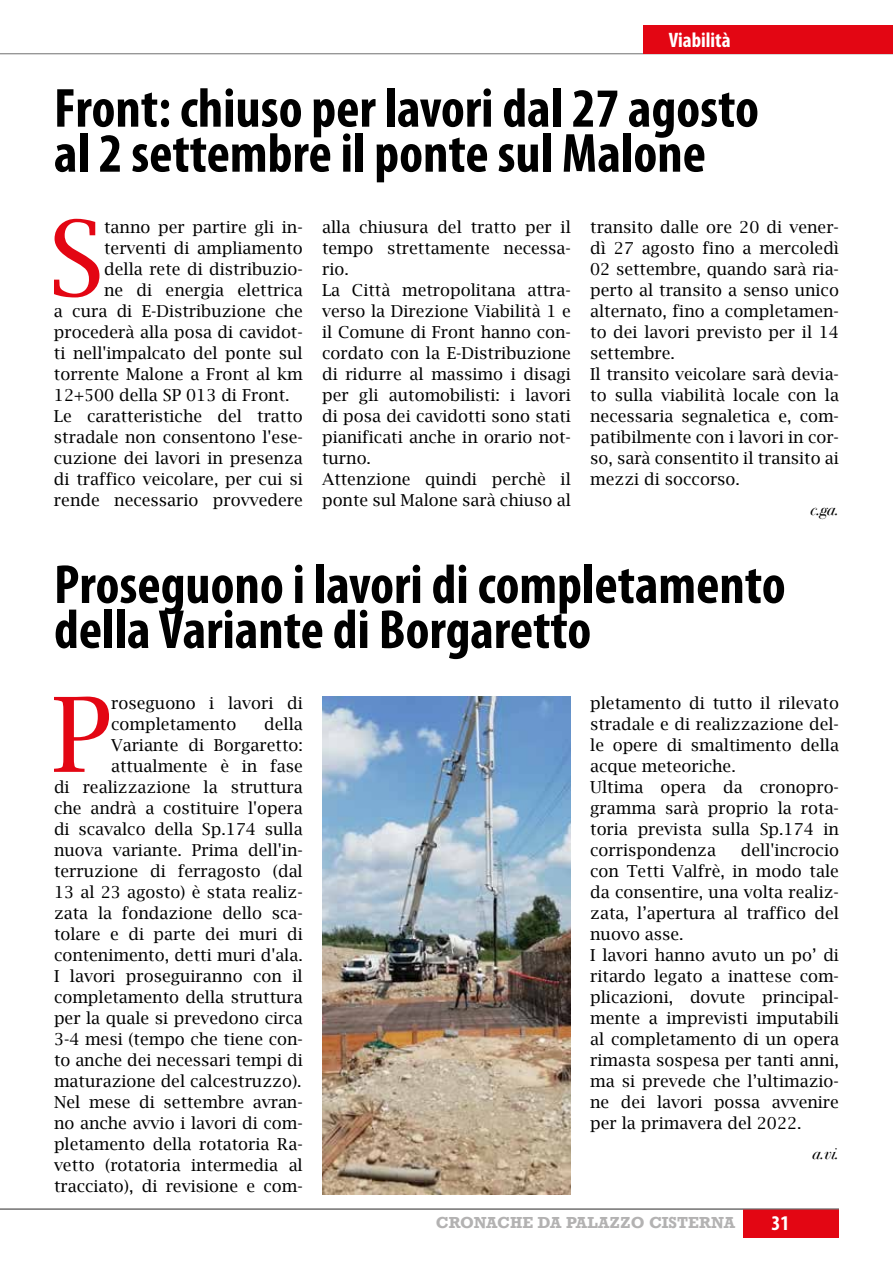
<style>
.page{position:relative;width:893px;height:1263px;background:#fff}
.page>*{position:absolute;margin:0;border:0;box-sizing:border-box;transform-origin:0 0}
.t1{font:103.65px "Lucida Bright";color:#e30613}
.t2{font:700 condensed 55.5px/45px "Myriad Pro";color:#000}
.t3{font:700 condensed 21px "Myriad Pro";color:#fff}
.t4{font:16.5px/21px "Lucida Bright";color:#000}
.t5{font:italic 16.5px "Bodoni Svty Two ITCTT";color:#000}
.t6{font:700 15px "Rockwell";letter-spacing:.01em;color:#b3b2b2}
</style>
<div class="page">
<div style="left:743px;top:1209px;width:96px;height:28px;background:#e30613"></div>
<hr style="left:0;top:1209px;width:839px;height:1px;background:#706f6f">
<hr style="left:0;top:54px;width:893px;height:1px;background:#706f6f">
<div style="left:643px;top:25px;width:250px;height:28px;background:#e30613"></div>
<img style="left:322px;top:696px;width:249px;height:499px">
<p class="t3" style="left:669px;top:27px;width:63px">Viabilità</p>
<h2 class="t2" style="left:54px;top:85px;width:706px">Front: chiuso per lavori dal 27 agosto al 2 settembre il ponte sul Malone</h2>
<h1 class="t1" style="left:48px;top:199px;width:58px">S</h1>
<p class="t4" style="left:104px;top:216px;width:200px">tanno per partire gli in-</p>
<p class="t4" style="left:104px;top:237px;width:200px">terventi di ampliamento</p>
<p class="t4" style="left:104px;top:258px;width:200px">della rete di distribuzio-</p>
<p class="t4" style="left:104px;top:279px;width:200px">ne di energia elettrica</p>
<p class="t4" style="left:54px;top:300px;width:250px">a cura di E-Distribuzione che</p>
<p class="t4" style="left:54px;top:321px;width:250px">procederà alla posa di cavidot-</p>
<p class="t4" style="left:54px;top:342px;width:250px">ti nell'impalcato del ponte sul</p>
<p class="t4" style="left:54px;top:363px;width:250px">torrente Malone a Front al km</p>
<p class="t4" style="left:54px;top:384px;width:237px">12+500 della SP 013 di Front.</p>
<p class="t4" style="left:54px;top:405px;width:250px">Le caratteristiche del tratto</p>
<p class="t4" style="left:54px;top:426px;width:250px">stradale non consentono l'ese-</p>
<p class="t4" style="left:54px;top:447px;width:250px">cuzione dei lavori in presenza</p>
<p class="t4" style="left:54px;top:468px;width:250px">di traffico veicolare, per cui si</p>
<p class="t4" style="left:54px;top:489px;width:250px">rende necessario provvedere</p>
<p class="t4" style="left:322px;top:216px;width:250px">alla chiusura del tratto per il tempo strettamente necessa&shy;rio.<br>La Città metropolitana attra&shy;verso la Direzione Viabilità 1 e il Comune di Front hanno con&shy;cordato con la E-Distribuzione di ridurre al massimo i disagi per gli automobilisti: i lavori di posa dei cavidotti sono stati pianificati anche in orario not&shy;turno.<br>Attenzione quindi perchè il ponte sul Malone sarà chiuso al</p>
<p class="t4" style="left:590px;top:216px;width:250px">transito dalle ore 20 di vener&shy;dì 27 agosto fino a mercoledì<br>02 settembre, quando sarà ria&shy;perto al transito a senso unico alternato, fino a completamen&shy;to dei lavori previsto per il 14 settembre.<br>Il transito veicolare sarà devia&shy;to sulla viabilità locale con la necessaria segnaletica e, com&shy;patibilmente con i lavori in cor&shy;so, sarà consentito il transito ai mezzi di soccorso.</p>
<p class="t5" style="left:811px;top:495px;width:30px">c.ga.</p>
<h2 class="t2" style="left:54px;top:561px;width:733px">Proseguono i lavori di completamento della Variante di Borgaretto</h2>
<h1 class="t1" style="left:52px;top:676px;width:61px">P</h1>
<p class="t4" style="left:111px;top:692px;width:193px">roseguono i lavori di completamento</p>
<p class="t4" style="left:54px;top:713px;width:250px;text-align:right">della<br>Variante di Borgaretto: attualmente è in fase<br>di realizzazione la struttura che andrà a costituire l'opera di scavalco della Sp.174 sulla nuova variante. Prima dell'in&shy;terruzione di ferragosto (dal<br>13 al 23 agosto) è stata realiz&shy;zata la fondazione dello sca&shy;tolare e di parte dei muri di contenimento, detti muri d'ala.<br>I lavori proseguiranno con il completamento della struttura per la quale si prevedono circa<br>3-4 mesi (tempo che tiene con&shy;to anche dei necessari tempi di maturazione del calcestruzzo).<br>Nel mese di settembre avran&shy;no anche avvio i lavori di com&shy;pletamento della rotatoria Ra&shy;vetto (rotatoria intermedia al tracciato), di revisione e com-</p>
<p class="t4" style="left:590px;top:692px;width:250px">pletamento di tutto il rilevato stradale e di realizzazione del&shy;le opere di smaltimento della acque meteoriche.<br>Ultima opera da cronopro&shy;gramma sarà proprio la rota&shy;toria prevista sulla Sp.174 in corrispondenza</p>
<p class="t4" style="left:590px;top:839px;width:250px;text-indent:151px">dell'incrocio con Tetti Valfrè, in modo tale da consentire, una volta realiz&shy;zata, l’apertura al traffico del nuovo asse.<br>I lavori hanno avuto un po’ di ritardo legato a inattese com&shy;plicazioni, dovute principal&shy;mente a imprevisti imputabili al completamento di un opera rimasta sospesa per tanti anni, ma si prevede che l’ultimazio&shy;ne dei lavori possa avvenire per la primavera del 2022.</p>
<p class="t5" style="left:812px;top:1139px;width:28px">a.vi.</p>
<p class="t6" style="left:436px;top:1213px;width:301px">CRONACHE DA PALAZZO CISTERNA</p>
<p class="t3" style="left:772px;top:1210px;width:19px">31</p>
</div>
